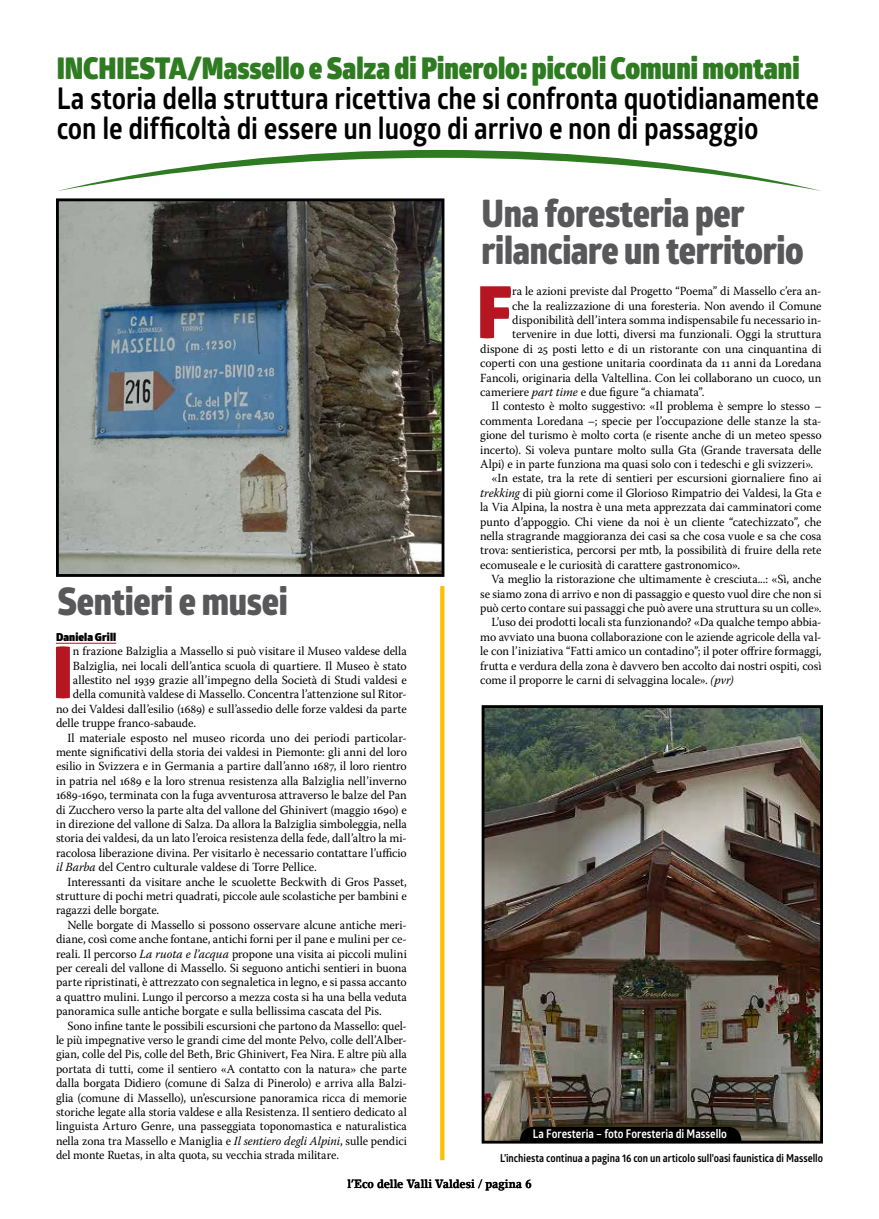
<style>
.page{position:relative;width:879px;height:1219px;background:#fff}
.page>*{position:absolute;margin:0;border:0;box-sizing:border-box;transform-origin:0 0}
.t1{font:900 72.4px "Glober";color:#b51621;scale:.88 1}
.t2{font:800 38px/37px "Glober";letter-spacing:-.01em;color:#58585a;scale:.88 1}
.t3{font:700 30px/30px "Glober";letter-spacing:-.005em;color:#000;scale:.88 1}
.t4{font:900 30px "Glober";color:#2e7b22;scale:.88 1}
.t5{font:12.4px "Warnock Pro";color:#000;scale:.96 1}
.t6{font:12.4px "Warnock Pro";color:#000;scale:.95 1}
.t7{font:700 12px "Glober";color:#fff;scale:.88 1}
.t8{font:700 12px "Lino Letter Std";letter-spacing:-.005em;color:#000;scale:.88 1}
.t9{font:700 11px "Glober";color:#000;scale:.88 1}
.t10{font:900 11px "Glober";letter-spacing:.01em;color:#000}
.s1{font-style:italic}
</style>
<div class="page">
<svg style="left:58px;top:150px;width:763px;height:41px"></svg>
<img style="left:60px;top:202px;width:380px;height:371px">
<div style="left:56px;top:198px;width:388px;height:379px;border:3px solid #000"></div>
<img style="left:485px;top:709px;width:334px;height:430px">
<div style="left:481px;top:705px;width:342px;height:438px;border:3px solid #000"></div>
<hr style="left:56px;top:643px;width:60px;height:1px;background:#b51621">
<svg style="left:440px;top:586px;width:4px;height:574px;background:#fcc30d"></svg>
<div style="left:518px;top:1127px;width:225px;height:16px;background:#000"></div>
<h3 class="t4" style="left:57px;top:45px;width:845px">INCHIESTA/Massello e Salza di Pinerolo: piccoli Comuni montani</h3>
<h3 class="t3" style="left:57px;top:83px;width:867px">La storia della struttura ricettiva che si confronta quotidianamente con le difficoltà di essere un luogo di arrivo e non di passaggio</h3>
<h2 class="t2" style="left:57px;top:582px;width:263px">Sentieri e musei</h2>
<p class="t10" style="left:56px;top:628px;width:62px">Daniela Grill</p>
<h1 class="t1" style="left:53px;top:617px;width:24px">I</h1>
<p class="t5" style="left:73px;top:644px;width:349px">n frazione Balziglia a Massello si può visitare il Museo valdese della</p>
<p class="t5" style="left:73px;top:658px;width:349px">Balziglia, nei locali dell’antica scuola di quartiere. Il Museo è stato</p>
<p class="t5" style="left:73px;top:672px;width:349px">allestito nel 1939 grazie all’impegno della Società di Studi valdesi e</p>
<p class="t5" style="left:73px;top:687px;width:349px">della comunità valdese di Massello. Concentra l’attenzione sul Ritor-</p>
<p class="t5" style="left:56px;top:701px;width:367px">no dei Valdesi dall’esilio (1689) e sull’assedio delle forze valdesi da parte</p>
<p class="t5" style="left:56px;top:716px;width:147px">delle truppe franco-sabaude.</p>
<p class="t5" style="left:67px;top:730px;width:355px">Il materiale esposto nel museo ricorda uno dei periodi particolar-</p>
<p class="t5" style="left:56px;top:744px;width:367px">mente significativi della storia dei valdesi in Piemonte: gli anni del loro</p>
<p class="t5" style="left:56px;top:759px;width:367px">esilio in Svizzera e in Germania a partire dall’anno 1687, il loro rientro</p>
<p class="t5" style="left:56px;top:773px;width:367px">in patria nel 1689 e la loro strenua resistenza alla Balziglia nell’inverno</p>
<p class="t5" style="left:56px;top:788px;width:367px">1689-1690, terminata con la fuga avventurosa attraverso le balze del Pan</p>
<p class="t5" style="left:56px;top:802px;width:367px">di Zucchero verso la parte alta del vallone del Ghinivert (maggio 1690) e</p>
<p class="t5" style="left:56px;top:816px;width:367px">in direzione del vallone di Salza. Da allora la Balziglia simboleggia, nella</p>
<p class="t5" style="left:56px;top:831px;width:367px">storia dei valdesi, da un lato l’eroica resistenza della fede, dall’altro la mi-</p>
<p class="t5" style="left:56px;top:845px;width:367px">racolosa liberazione divina. Per visitarlo è necessario contattare l’ufficio</p>
<p class="t5" style="left:56px;top:860px;width:273px"><span class="s1">il Barba</span> del Centro culturale valdese di Torre Pellice.</p>
<p class="t5" style="left:67px;top:874px;width:355px">Interessanti da visitare anche le scuolette Beckwith di Gros Passet,</p>
<p class="t5" style="left:56px;top:888px;width:367px">strutture di pochi metri quadrati, piccole aule scolastiche per bambini e</p>
<p class="t5" style="left:56px;top:903px;width:109px">ragazzi delle borgate.</p>
<p class="t5" style="left:67px;top:917px;width:355px">Nelle borgate di Massello si possono osservare alcune antiche meri-</p>
<p class="t5" style="left:56px;top:932px;width:367px">diane, così come anche fontane, antichi forni per il pane e mulini per ce-</p>
<p class="t5" style="left:56px;top:946px;width:367px">reali. Il percorso <span class="s1">La ruota e l’acqua</span> propone una visita ai piccoli mulini</p>
<p class="t5" style="left:56px;top:960px;width:367px">per cereali del vallone di Massello. Si seguono antichi sentieri in buona</p>
<p class="t5" style="left:56px;top:975px;width:367px">parte ripristinati, è attrezzato con segnaletica in legno, e si passa accanto</p>
<p class="t5" style="left:56px;top:989px;width:367px">a quattro mulini. Lungo il percorso a mezza costa si ha una bella veduta</p>
<p class="t5" style="left:56px;top:1004px;width:341px">panoramica sulle antiche borgate e sulla bellissima cascata del Pis.</p>
<p class="t6" style="left:67px;top:1018px;width:359px">Sono infine tante le possibili escursioni che partono da Massello: quel-</p>
<p class="t6" style="left:56px;top:1032px;width:371px">le più impegnative verso le grandi cime del monte Pelvo, colle dell’Alber-</p>
<p class="t6" style="left:56px;top:1047px;width:371px">gian, colle del Pis, colle del Beth, Bric Ghinivert, Fea Nira. E altre più alla</p>
<p class="t6" style="left:56px;top:1061px;width:371px">portata di tutti, come il sentiero «A contatto con la natura» che parte</p>
<p class="t6" style="left:56px;top:1076px;width:371px">dalla borgata Didiero (comune di Salza di Pinerolo) e arriva alla Balzi-</p>
<p class="t6" style="left:56px;top:1090px;width:371px">glia (comune di Massello), un’escursione panoramica ricca di memorie</p>
<p class="t6" style="left:56px;top:1104px;width:371px">storiche legate alla storia valdese e alla Resistenza. Il sentiero dedicato al</p>
<p class="t6" style="left:56px;top:1119px;width:371px">linguista Arturo Genre, una passeggiata toponomastica e naturalistica</p>
<p class="t6" style="left:56px;top:1133px;width:371px">nella zona tra Massello e Maniglia e <span class="s1">Il sentiero degli Alpini</span>, sulle pendici</p>
<p class="t6" style="left:56px;top:1148px;width:299px">del monte Ruetas, in alta quota, su vecchia strada militare.</p>
<h2 class="t2" style="left:481px;top:195px;width:368px">Una foresteria per rilanciare un territorio</h2>
<h1 class="t1" style="left:477px;top:257px;width:41px">F</h1>
<p class="t5" style="left:512px;top:284px;width:324px">ra le azioni previste dal Progetto “Poema” di Massello c’era an-</p>
<p class="t5" style="left:512px;top:298px;width:324px">che la realizzazione di una foresteria. Non avendo il Comune</p>
<p class="t5" style="left:512px;top:312px;width:324px">disponibilità dell’intera somma indispensabile fu necessario in-</p>
<p class="t5" style="left:512px;top:327px;width:324px">tervenire in due lotti, diversi ma funzionali. Oggi la struttura</p>
<p class="t5" style="left:480px;top:341px;width:357px">dispone di 25 posti letto e di un ristorante con una cinquantina di</p>
<p class="t5" style="left:480px;top:356px;width:357px">coperti con una gestione unitaria coordinata da 11 anni da Loredana</p>
<p class="t5" style="left:480px;top:370px;width:357px">Fancoli, originaria della Valtellina. Con lei collaborano un cuoco, un</p>
<p class="t5" style="left:480px;top:384px;width:235px">cameriere <span class="s1">part time</span> e due figure “a chiamata”.</p>
<p class="t5" style="left:491px;top:399px;width:345px">Il contesto è molto suggestivo: «Il problema è sempre lo stesso –</p>
<p class="t5" style="left:480px;top:413px;width:357px">commenta Loredana –; specie per l’occupazione delle stanze la sta-</p>
<p class="t5" style="left:480px;top:428px;width:357px">gione del turismo è molto corta (e risente anche di un meteo spesso</p>
<p class="t5" style="left:480px;top:442px;width:357px">incerto). Si voleva puntare molto sulla Gta (Grande traversata delle</p>
<p class="t5" style="left:480px;top:456px;width:348px">Alpi) e in parte funziona ma quasi solo con i tedeschi e gli svizzeri».</p>
<p class="t5" style="left:491px;top:471px;width:345px">«In estate, tra la rete di sentieri per escursioni giornaliere fino ai</p>
<p class="t5" style="left:480px;top:485px;width:357px"><span class="s1">trekking</span> di più giorni come il Glorioso Rimpatrio dei Valdesi, la Gta e</p>
<p class="t5" style="left:480px;top:500px;width:357px">la Via Alpina, la nostra è una meta apprezzata dai camminatori come</p>
<p class="t5" style="left:480px;top:514px;width:357px">punto d’appoggio. Chi viene da noi è un cliente “catechizzato”, che</p>
<p class="t5" style="left:480px;top:528px;width:357px">nella stragrande maggioranza dei casi sa che cosa vuole e sa che cosa</p>
<p class="t5" style="left:480px;top:543px;width:357px">trova: sentieristica, percorsi per mtb, la possibilità di fruire della rete</p>
<p class="t5" style="left:480px;top:557px;width:272px">ecomuseale e le curiosità di carattere gastronomico».</p>
<p class="t6" style="left:491px;top:572px;width:349px">Va meglio la ristorazione che ultimamente è cresciuta...: «Sì, anche</p>
<p class="t6" style="left:480px;top:586px;width:361px">se siamo zona di arrivo e non di passaggio e questo vuol dire che non si</p>
<p class="t6" style="left:480px;top:600px;width:361px">può certo contare sui passaggi che può avere una struttura su un colle».</p>
<p class="t5" style="left:491px;top:615px;width:345px">L’uso dei prodotti locali sta funzionando? «Da qualche tempo abbia-</p>
<p class="t5" style="left:480px;top:629px;width:357px">mo avviato una buona collaborazione con le aziende agricole della val-</p>
<p class="t5" style="left:480px;top:644px;width:357px">le con l’iniziativa “Fatti amico un contadino”; il poter offrire formaggi,</p>
<p class="t5" style="left:480px;top:658px;width:357px">frutta e verdura della zona è davvero ben accolto dai nostri ospiti, così</p>
<p class="t5" style="left:480px;top:672px;width:265px">come il proporre le carni di selvaggina locale». <span class="s1">(pvr)</span></p>
<p class="t7" style="left:533px;top:1126px;width:222px">La Foresteria – foto Foresteria di Massello</p>
<p class="t9" style="left:500px;top:1151px;width:368px">L’inchiesta continua a pagina 16 con un articolo sull’oasi faunistica di Massello</p>
<p class="t8" style="left:347px;top:1176px;width:211px">l’Eco delle Valli Valdesi / pagina 6</p>
</div>
